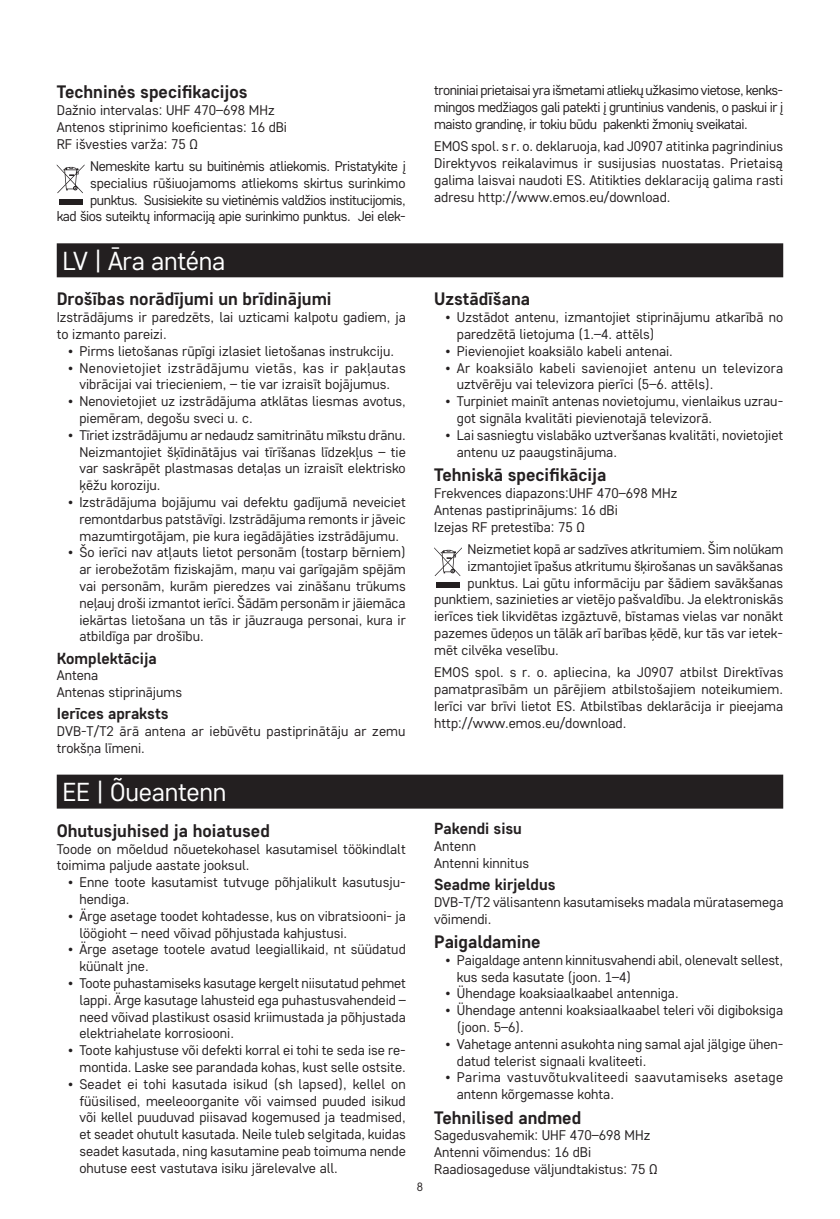
<style>
.page{position:relative;width:840px;height:1219px;background:#fff}
.page>*{position:absolute;margin:0;border:0;box-sizing:border-box;transform-origin:0 0}
.t1{font:26px "Core Sans D35";letter-spacing:-.01em;color:#fff}
.t2{font:700 18px "Core Sans D55";color:#231f20}
.t3{font:700 16px "Core Sans D55";color:#231f20}
.t4{font:14px/16.8px "Core Sans D35";color:#231f20}
.t5{font:14px/16.8px "Core Sans D35";letter-spacing:-.035em;color:#231f20;text-align:right}
.t6{font:14px/16.8px "Core Sans D35";letter-spacing:.025em;color:#231f20}
.t7{font:12px "Core Sans D35";color:#231f20}
</style>
<div class="page">
<svg style="left:57px;top:164px;width:27px;height:29px"></svg>
<div style="left:59px;top:199px;width:23px;height:6px;background:#231f20"></div>
<div style="left:57px;top:243px;width:725px;height:34px;background:#231f20"></div>
<svg style="left:434px;top:547px;width:27px;height:29px"></svg>
<div style="left:436px;top:582px;width:23px;height:6px;background:#231f20"></div>
<div style="left:57px;top:775px;width:725px;height:34px;background:#231f20"></div>
<p class="t2" style="left:57px;top:80px;width:192px">Techninės specifikacijos</p>
<p class="t4" style="left:57px;top:101px;width:232px">Dažnio intervalas: UHF 470–698 MHz<br>Antenos stiprinimo koeficientas: 16 dBi<br>RF išvesties varža: 75 Ω</p>
<p class="t5" style="left:57px;top:157px;width:350px">Nemeskite kartu su buitinėmis atliekomis. Pristatykite į specialius rūšiuojamoms atliekoms skirtus surinkimo punktus. Susisiekite su vietinėmis valdžios institucijomis,<br>kad šios suteiktų informaciją apie surinkimo punktus. Jei elek-</p>
<h1 class="t1" style="left:62px;top:244px;width:164px">LV | Āra anténa</h1>
<p class="t2" style="left:57px;top:287px;width:276px">Drošības norādījumi un brīdinājumi</p>
<p class="t4" style="left:57px;top:308px;width:350px">Izstrādājums ir paredzēts, lai uzticami kalpotu gadiem, ja to izmanto pareizi.</p>
<p class="t4" style="left:68px;top:342px;width:327px">• Pirms lietošanas rūpīgi izlasiet lietošanas instrukciju.</p>
<p class="t4" style="left:68px;top:359px;width:339px;text-align:center">• Nenovietojiet izstrādājumu vietās, kas ir pakļautas vibrācijai vai triecieniem, – tie var izraisīt bojājumus.</p>
<p class="t4" style="left:79px;top:392px;width:327px;text-indent:-11px">• Nenovietojiet uz izstrādājuma atklātas liesmas avotus, piemēram, degošu sveci u. c.</p>
<p class="t4" style="left:79px;top:426px;width:327px;text-align:justify;text-indent:-11px">• Tīriet izstrādājumu ar nedaudz samitrinātu mīkstu drānu.<br>Neizmantojiet šķīdinātājus vai tīrīšanas līdzekļus – tie var saskrāpēt plastmasas detaļas un izraisīt elektrisko ķēžu koroziju.</p>
<p class="t4" style="left:79px;top:493px;width:328px;text-align:justify;text-indent:-11px">• Izstrādājuma bojājumu vai defektu gadījumā neveiciet remontdarbus patstāvīgi. Izstrādājuma remonts ir jāveic mazumtirgotājam, pie kura iegādājāties izstrādājumu.</p>
<p class="t4" style="left:79px;top:544px;width:328px;text-align:justify;text-indent:-11px">• Šo ierīci nav atļauts lietot personām (tostarp bērniem) ar ierobežotām fiziskajām, maņu vai garīgajām spējām vai personām, kurām pieredzes vai zināšanu trūkums neļauj droši izmantot ierīci. Šādām personām ir jāiemāca iekārtas lietošana un tās ir jāuzrauga personai, kura ir atbildīga par drošību.</p>
<p class="t3" style="left:57px;top:647px;width:101px">Komplektācija</p>
<p class="t4" style="left:57px;top:667px;width:127px">Antena<br>Antenas stiprinājums</p>
<p class="t3" style="left:57px;top:703px;width:113px">Ierīces apraksts</p>
<p class="t4" style="left:57px;top:722px;width:350px">DVB-T/T2 ārā antena ar iebūvētu pastiprinātāju ar zemu trokšņa līmeni.</p>
<h1 class="t1" style="left:62px;top:775px;width:165px">EE | Õueantenn</h1>
<p class="t2" style="left:57px;top:819px;width:214px">Ohutusjuhised ja hoiatused</p>
<p class="t4" style="left:57px;top:840px;width:350px">Toode on mõeldud nõuetekohasel kasutamisel töökindlalt toimima paljude aastate jooksul.</p>
<p class="t4" style="left:79px;top:873px;width:327px;text-indent:-11px">• Enne toote kasutamist tutvuge põhjalikult kasutusju&shy;hendiga.</p>
<p class="t4" style="left:79px;top:907px;width:327px;text-indent:-11px">• Ärge asetage toodet kohtadesse, kus on vibratsiooni- ja löögioht – need võivad põhjustada kahjustusi.</p>
<p class="t4" style="left:79px;top:941px;width:328px;text-indent:-11px">• Ärge asetage tootele avatud leegiallikaid, nt süüdatud küünalt jne.</p>
<p class="t4" style="left:79px;top:974px;width:328px;text-align:justify;text-indent:-11px">• Toote puhastamiseks kasutage kergelt niisutatud pehmet lappi. Ärge kasutage lahusteid ega puhastusvahendeid – need võivad plastikust osasid kriimustada ja põhjustada elektriahelate korrosiooni.</p>
<p class="t4" style="left:68px;top:1041px;width:339px;text-align:right">• Toote kahjustuse või defekti korral ei tohi te seda ise re&shy;montida. Laske see parandada kohas, kust selle ostsite.</p>
<p class="t4" style="left:79px;top:1075px;width:328px;text-align:justify;text-indent:-11px">• Seadet ei tohi kasutada isikud (sh lapsed), kellel on füüsilised, meeleoorganite või vaimsed puuded isikud või kellel puuduvad piisavad kogemused ja teadmised, et seadet ohutult kasutada. Neile tuleb selgitada, kuidas seadet kasutada, ning kasutamine peab toimuma nende ohutuse eest vastutava isiku järelevalve all.</p>
<p class="t7" style="left:416px;top:1179px;width:8px">8</p>
<p class="t4" style="left:434px;top:82px;width:350px;text-align:justify">troniniai prietaisai yra išmetami atliekų užkasimo vietose, kenks&shy;mingos medžiagos gali patekti į gruntinius vandenis, o paskui ir į maisto grandinę, ir tokiu būdu pakenkti žmonių sveikatai.</p>
<p class="t4" style="left:434px;top:138px;width:350px;text-align:justify">EMOS spol. s r. o. deklaruoja, kad J0907 atitinka pagrindinius Direktyvos reikalavimus ir susijusias nuostatas. Prietaisą galima laisvai naudoti ES. Atitikties deklaraciją galima rasti adresu http://www.emos.eu/download.</p>
<p class="t2" style="left:434px;top:287px;width:97px">Uzstādīšana</p>
<p class="t4" style="left:456px;top:308px;width:328px;text-indent:-11px">• Uzstādot antenu, izmantojiet stiprinājumu atkarībā no paredzētā lietojuma (1.–4. attēls)</p>
<p class="t4" style="left:445px;top:342px;width:229px">• Pievienojiet koaksiālo kabeli antenai.</p>
<p class="t4" style="left:456px;top:359px;width:328px;text-indent:-11px">• Ar koaksiālo kabeli savienojiet antenu un televizora uztvērēju vai televizora pierīci (5–6. attēls).</p>
<p class="t4" style="left:456px;top:392px;width:328px;text-indent:-11px">• Turpiniet mainīt antenas novietojumu, vienlaikus uzrau&shy;got signāla kvalitāti pievienotajā televizorā.</p>
<p class="t4" style="left:456px;top:426px;width:327px;text-indent:-11px">• Lai sasniegtu vislabāko uztveršanas kvalitāti, novietojiet antenu uz paaugstinājuma.</p>
<p class="t2" style="left:434px;top:463px;width:174px">Tehniskā specifikācija</p>
<p class="t4" style="left:434px;top:484px;width:244px">Frekvences diapazons:UHF 470–698 MHz<br>Antenas pastiprinājums: 16 dBi<br>Izejas RF pretestība: 75 Ω</p>
<p class="t4" style="left:467px;top:540px;width:317px">Neizmetiet kopā ar sadzīves atkritumiem. Šim nolūkam</p>
<p class="t4" style="left:467px;top:557px;width:317px">izmantojiet īpašus atkritumu šķirošanas un savākšanas</p>
<p class="t4" style="left:467px;top:574px;width:317px">punktus. Lai gūtu informāciju par šādiem savākšanas</p>
<p class="t4" style="left:434px;top:591px;width:350px">punktiem, sazinieties ar vietējo pašvaldību. Ja elektroniskās</p>
<p class="t4" style="left:434px;top:607px;width:350px">ierīces tiek likvidētas izgāztuvē, bīstamas vielas var nonākt</p>
<p class="t4" style="left:434px;top:624px;width:350px">pazemes ūdeņos un tālāk arī barības ķēdē, kur tās var ietek-</p>
<p class="t4" style="left:434px;top:641px;width:126px">mēt cilvēka veselību.</p>
<p class="t4" style="left:434px;top:663px;width:350px;text-align:justify">EMOS spol. s r. o. apliecina, ka J0907 atbilst Direktīvas pamatprasībām un pārējiem atbilstošajiem noteikumiem.<br>Ierīci var brīvi lietot ES. Atbilstības deklarācija ir pieejama http://www.emos.eu/download.</p>
<p class="t3" style="left:434px;top:818px;width:89px">Pakendi sisu</p>
<p class="t4" style="left:434px;top:837px;width:96px">Antenn<br>Antenni kinnitus</p>
<p class="t3" style="left:434px;top:874px;width:123px">Seadme kirjeldus</p>
<p class="t4" style="left:434px;top:893px;width:350px">DVB-T/T2 välisantenn kasutamiseks madala müratasemega võimendi.</p>
<p class="t2" style="left:434px;top:930px;width:108px">Paigaldamine</p>
<p class="t4" style="left:456px;top:951px;width:327px;text-indent:-11px">• Paigaldage antenn kinnitusvahendi abil, olenevalt sellest, kus seda kasutate (joon. 1–4)</p>
<p class="t4" style="left:445px;top:985px;width:234px">• Ühendage koaksiaalkaabel antenniga.</p>
<p class="t4" style="left:456px;top:1001px;width:327px;text-indent:-11px">• Ühendage antenni koaksiaalkaabel teleri või digiboksiga (joon. 5–6).</p>
<p class="t4" style="left:456px;top:1035px;width:328px;text-indent:-11px">• Vahetage antenni asukohta ning samal ajal jälgige ühen&shy;datud telerist signaali kvaliteeti.</p>
<p class="t6" style="left:456px;top:1069px;width:328px;text-indent:-11px">• Parima vastuvõtukvaliteedi saavutamiseks asetage antenn kõrgemasse kohta.</p>
<p class="t2" style="left:434px;top:1106px;width:148px">Tehnilised andmed</p>
<p class="t4" style="left:434px;top:1127px;width:225px">Sagedusvahemik: UHF 470–698 MHz<br>Antenni võimendus: 16 dBi<br>Raadiosageduse väljundtakistus: 75 Ω</p>
</div>
